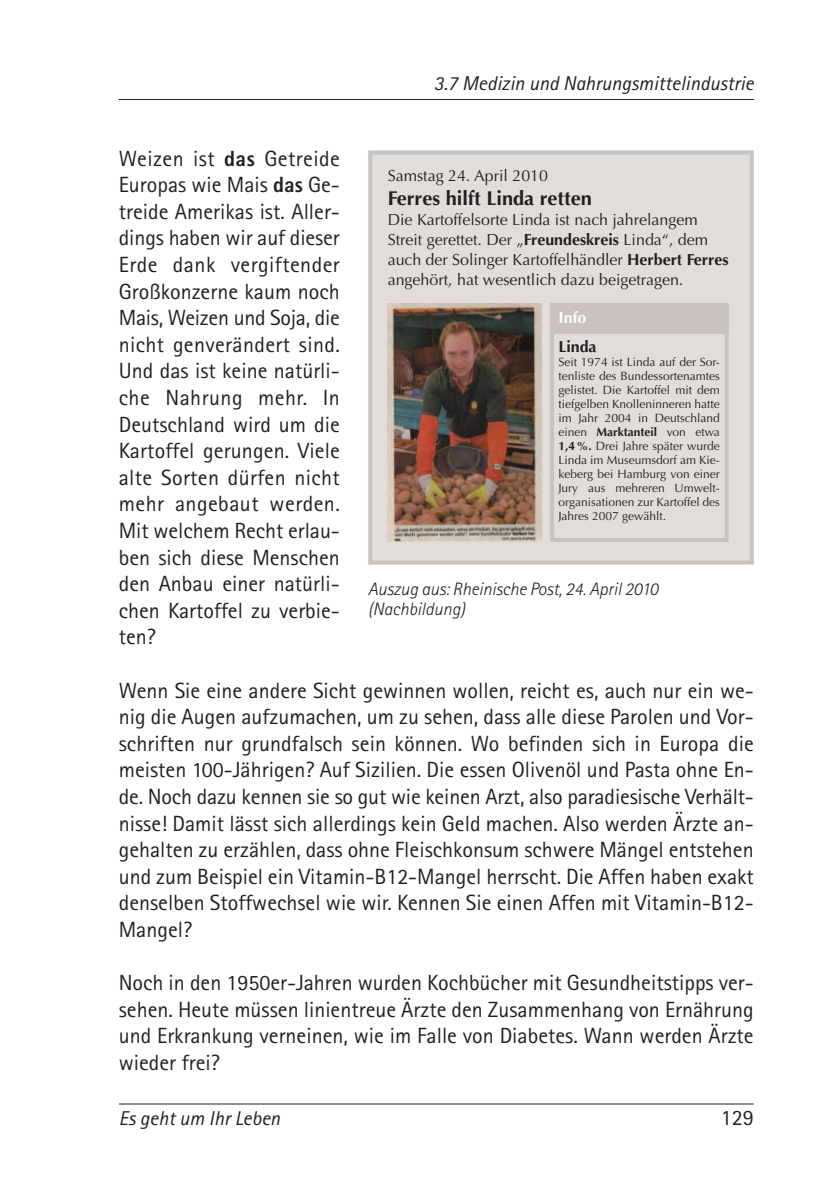
<style>
.page{position:relative;width:839px;height:1186px;background:#fff}
.page>*{position:absolute;margin:0;border:0;box-sizing:border-box;transform-origin:0 0}
.t1{font:22px/26.6px "Rotis Sans Serif";color:#231f20;text-align:justify}
.t2{font:italic 20px "Rotis Sans Serif";color:#231f20}
.t3{font:700 20px "Optima";color:#231f20}
.t4{font:italic 300 18px/20px "Rotis Sans Serif";color:#231f20}
.t5{font:16px/20px "Optima";color:#231f20}
.t6{font:700 16px "Optima";color:#231f20}
.t7{font:700 16px "Optima";color:#fff}
.t8{font:12px/14px "Optima";color:#231f20;text-align:justify}
.s1{font-weight:800}
.s2{font-weight:700}
</style>
<div class="page">
<hr style="left:119px;top:1103px;width:635px;height:1px;background:#231f20">
<hr style="left:119px;top:99px;width:635px;height:1px;background:#231f20">
<div style="left:370px;top:152px;width:382px;height:410px;background:#e2ddda"></div>
<div style="left:368px;top:150px;width:386px;height:414px;border:4px solid #cac2bf"></div>
<img style="left:388px;top:303px;width:153px;height:239px">
<div style="left:550px;top:303px;width:179px;height:239px;border:4px solid #cac2bf"></div>
<div style="left:550px;top:303px;width:179px;height:31px;background:#cac2bf"></div>
<p class="t2" style="left:434px;top:71px;width:322px">3.7 Medizin und Nahrungsmittelindustrie</p>
<p class="t1" style="left:119px;top:145px;width:223px">Weizen ist <span class="s1">das</span> Getreide Europas wie Mais <span class="s1">das</span> Ge&shy;treide Amerikas ist. Aller&shy;dings haben wir auf dieser Erde dank vergiftender Großkonzerne kaum noch Mais, Weizen und Soja, die nicht genverändert sind.<br>Und das ist keine natürli&shy;che Nahrung mehr. In Deutschland wird um die Kartoffel gerungen. Viele alte Sorten dürfen nicht mehr angebaut werden.<br>Mit welchem Recht erlau&shy;ben sich diese Menschen den Anbau einer natürli&shy;chen Kartoffel zu verbie&shy;ten?</p>
<p class="t1" style="left:119px;top:676px;width:637px">Wenn Sie eine andere Sicht gewinnen wollen, reicht es, auch nur ein we&shy;nig die Augen aufzumachen, um zu sehen, dass alle diese Parolen und Vor&shy;schriften nur grundfalsch sein können. Wo befinden sich in Europa die meisten 100-Jährigen? Auf Sizilien. Die essen Olivenöl und Pasta ohne En&shy;de. Noch dazu kennen sie so gut wie keinen Arzt, also paradiesische Verhält&shy;nisse! Damit lässt sich allerdings kein Geld machen. Also werden Ärzte an&shy;gehalten zu erzählen, dass ohne Fleischkonsum schwere Mängel entstehen und zum Beispiel ein Vitamin-B12-Mangel herrscht. Die Affen haben exakt denselben Stoffwechsel wie wir. Kennen Sie einen Affen mit Vitamin-B12- Mangel?</p>
<p class="t1" style="left:119px;top:969px;width:636px">Noch in den 1950er-Jahren wurden Kochbücher mit Gesundheitstipps ver&shy;sehen. Heute müssen linientreue Ärzte den Zusammenhang von Ernährung und Erkrankung verneinen, wie im Falle von Diabetes. Wann werden Ärzte wieder frei?</p>
<p class="t5" style="left:388px;top:167px;width:162px">Samstag 24. April 2010</p>
<p class="t3" style="left:388px;top:190px;width:206px">Ferres hilft Linda retten</p>
<p class="t5" style="left:388px;top:211px;width:342px">Die Kartoffelsorte Linda ist nach jahrelangem Streit gerettet. Der „<span class="s2">Freundeskreis</span> Linda“, dem auch der Solinger Kartoffelhändler <span class="s2">Herbert Ferres </span>angehört, hat wesentlich dazu beigetragen.</p>
<p class="t7" style="left:558px;top:311px;width:30px">Info</p>
<p class="t6" style="left:558px;top:339px;width:40px">Linda</p>
<p class="t8" style="left:558px;top:355px;width:163px">Seit 1974 ist Linda auf der Sor&shy;tenliste des Bundessortenamtes gelistet. Die Kartoffel mit dem tiefgelben Knolleninneren hatte im Jahr 2004 in Deutschland einen <span class="s2">Marktanteil</span> von etwa <span class="s2">1,4 %.</span> Drei Jahre später wurde Linda im Museumsdorf am Kie&shy;keberg bei Hamburg von einer Jury aus mehreren Umwelt&shy;organisationen zur Kartoffel des Jahres 2007 gewählt.</p>
<p class="t4" style="left:368px;top:579px;width:291px">Auszug aus: Rheinische Post, 24. April 2010 (Nachbildung)</p>
<p class="t2" style="left:119px;top:1106px;width:163px">Es geht um Ihr Leben</p>
<p class="t1" style="left:721px;top:1103px;width:34px">129</p>
</div>
